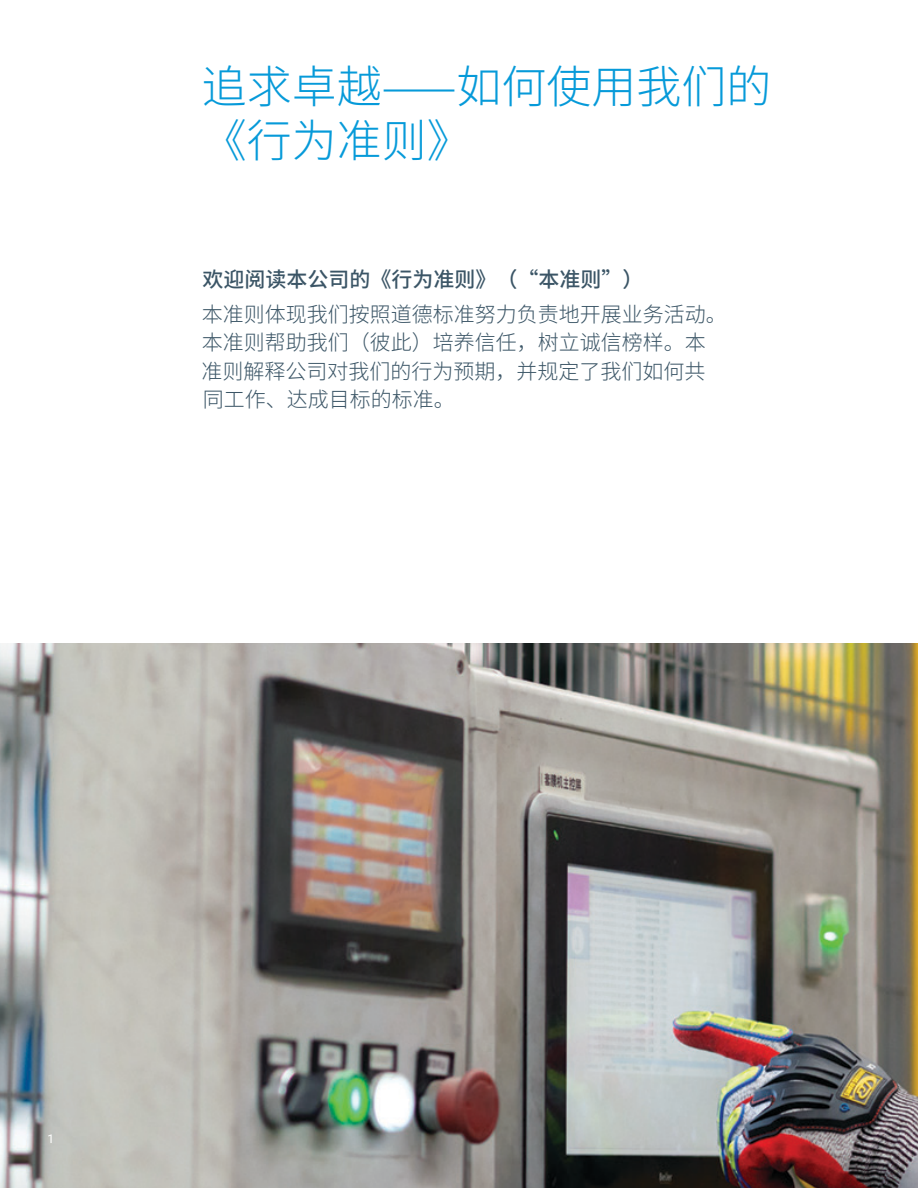
<style>
.page{position:relative;width:918px;height:1188px;background:#fff}
.page>*{position:absolute;margin:0;border:0;box-sizing:border-box;transform-origin:0 0}
.t1{font:300 45px/54px "Noto Sans CJ Ksc";color:#069ad9}
.t2{font:300 21px/28.5px "Noto Sans CJ Ksc";color:#3b5566}
.t3{font:500 21px "Noto Sans CJ Ksc";color:#3b5566}
.Paragraph_Style_1{font:12px "Roboto";color:#fff}
</style>
<div class="page">
<img style="left:0;top:644px;width:918px;height:544px">
<p class="t1" style="left:202px;top:61px;width:571px">追求卓越——如何使用我们的《行为准则》</p>
<p class="t3" style="left:203px;top:267px;width:442px">欢迎阅读本公司的《行为准则》（“本准则”）</p>
<p class="t2" style="left:202px;top:300px;width:527px">本准则体现我们按照道德标准努力负责地开展业务活动。本准则帮助我们（彼此）培养信任，树立诚信榜样。本准则解释公司对我们的行为预期，并规定了我们如何共同工作、达成目标的标准。</p>
<p class="Paragraph_Style_1" style="left:48px;top:1131px;width:8px">1</p>
</div>
